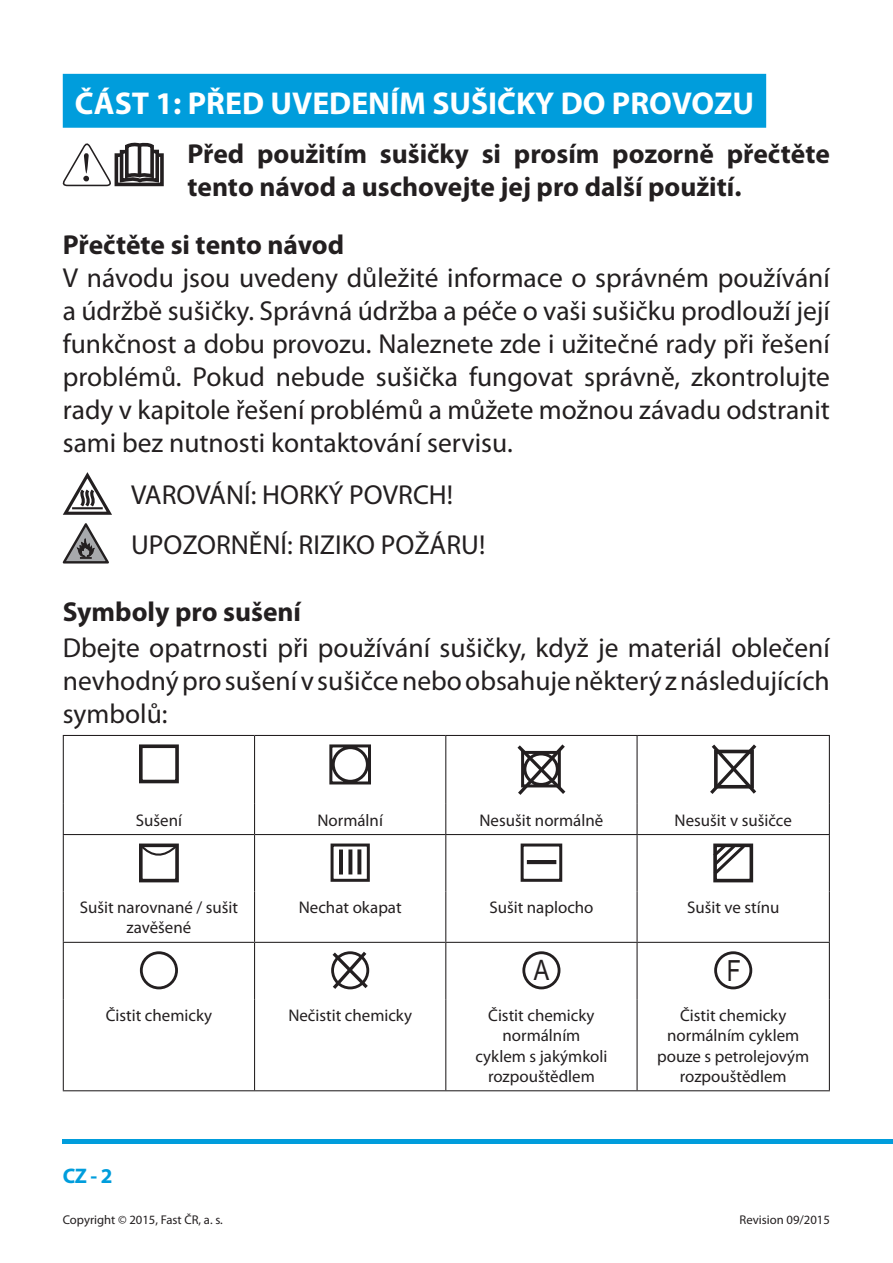
<style>
.page{position:relative;width:893px;height:1263px;background:#fff}
.page>*{position:absolute;margin:0;border:0;box-sizing:border-box;transform-origin:0 0}
.t1{font:700 31.65px "Myriad Pro";color:#fff}
.t2{font:29.1px "Arial";color:#231f20;scale:.8 1}
.t3{font:28.2px "Arial";color:#231f20;scale:.82 1}
.t4{font:27.45px/33px "Myriad Pro";color:#231f20;text-align:justify}
.t5{font:700 27.45px/33px "Myriad Pro";color:#231f20}
.t6{font:700 21.15px "Myriad Pro";color:#009ddc}
.t7{font:16.95px/20.2px "Myriad Pro";color:#231f20;text-align:center}
.t8{font:12.75px "Myriad Pro";color:#231f20}
</style>
<div class="page">
<hr style="left:63px;top:1139px;width:827px;height:4px;background:#009ddc">
<div style="left:63px;top:74px;width:703px;height:54px;background:#009ddc"></div>
<svg style="left:63px;top:143px;width:101px;height:44px"></svg>
<svg style="left:63px;top:472px;width:49px;height:43px"></svg>
<svg style="left:63px;top:523px;width:46px;height:41px"></svg>
<hr style="left:63px;top:735px;width:192px;height:1px;background:#231f20">
<hr style="left:63px;top:736px;width:1px;height:68px;background:#231f20">
<hr style="left:255px;top:735px;width:191px;height:1px;background:#231f20">
<hr style="left:254px;top:736px;width:1px;height:68px;background:#231f20">
<hr style="left:446px;top:735px;width:191px;height:1px;background:#231f20">
<hr style="left:445px;top:736px;width:1px;height:68px;background:#231f20">
<hr style="left:637px;top:735px;width:193px;height:1px;background:#231f20">
<hr style="left:636px;top:736px;width:1px;height:68px;background:#231f20">
<hr style="left:829px;top:736px;width:1px;height:68px;background:#231f20">
<hr style="left:63px;top:804px;width:1px;height:30px;background:#231f20">
<hr style="left:254px;top:804px;width:1px;height:30px;background:#231f20">
<hr style="left:445px;top:804px;width:1px;height:30px;background:#231f20">
<hr style="left:636px;top:804px;width:1px;height:30px;background:#231f20">
<hr style="left:829px;top:804px;width:1px;height:30px;background:#231f20">
<hr style="left:63px;top:834px;width:192px;height:1px;background:#231f20">
<hr style="left:63px;top:835px;width:1px;height:56px;background:#231f20">
<hr style="left:255px;top:834px;width:191px;height:1px;background:#231f20">
<hr style="left:254px;top:835px;width:1px;height:56px;background:#231f20">
<hr style="left:446px;top:834px;width:191px;height:1px;background:#231f20">
<hr style="left:445px;top:835px;width:1px;height:56px;background:#231f20">
<hr style="left:637px;top:834px;width:193px;height:1px;background:#231f20">
<hr style="left:636px;top:835px;width:1px;height:56px;background:#231f20">
<hr style="left:829px;top:835px;width:1px;height:56px;background:#231f20">
<hr style="left:63px;top:891px;width:1px;height:51px;background:#231f20">
<hr style="left:254px;top:891px;width:1px;height:51px;background:#231f20">
<hr style="left:445px;top:891px;width:1px;height:51px;background:#231f20">
<hr style="left:636px;top:891px;width:1px;height:51px;background:#231f20">
<hr style="left:829px;top:891px;width:1px;height:51px;background:#231f20">
<hr style="left:63px;top:942px;width:192px;height:1px;background:#231f20">
<hr style="left:63px;top:943px;width:1px;height:56px;background:#231f20">
<hr style="left:255px;top:942px;width:191px;height:1px;background:#231f20">
<hr style="left:254px;top:943px;width:1px;height:56px;background:#231f20">
<hr style="left:446px;top:942px;width:191px;height:1px;background:#231f20">
<hr style="left:445px;top:943px;width:1px;height:56px;background:#231f20">
<hr style="left:637px;top:942px;width:193px;height:1px;background:#231f20">
<hr style="left:636px;top:943px;width:1px;height:56px;background:#231f20">
<hr style="left:829px;top:943px;width:1px;height:56px;background:#231f20">
<hr style="left:63px;top:999px;width:1px;height:91px;background:#231f20">
<hr style="left:254px;top:999px;width:1px;height:91px;background:#231f20">
<hr style="left:445px;top:999px;width:1px;height:91px;background:#231f20">
<hr style="left:636px;top:999px;width:1px;height:91px;background:#231f20">
<hr style="left:829px;top:999px;width:1px;height:91px;background:#231f20">
<hr style="left:63px;top:1090px;width:767px;height:1px;background:#231f20">
<div style="left:139px;top:744px;width:40px;height:39px;border:4px solid #231f20"></div>
<svg style="left:329px;top:744px;width:42px;height:41px"></svg>
<svg style="left:517px;top:744px;width:49px;height:51px"></svg>
<svg style="left:710px;top:744px;width:47px;height:50px"></svg>
<div style="left:139px;top:844px;width:40px;height:38px;border:4px solid #231f20"></div>
<svg style="left:139px;top:843px;width:40px;height:15px"></svg>
<div style="left:331px;top:844px;width:39px;height:38px;border:3px solid #231f20"></div>
<div style="left:339px;top:850px;width:4px;height:25px;border:1px solid #231f20"></div>
<div style="left:357px;top:849px;width:4px;height:25px;border:1px solid #231f20"></div>
<div style="left:348px;top:849px;width:4px;height:25px;border:1px solid #231f20"></div>
<div style="left:521px;top:844px;width:41px;height:38px;border:3px solid #231f20"></div>
<div style="left:527px;top:860px;width:29px;height:4px;border:1px solid #231f20"></div>
<div style="left:713px;top:844px;width:40px;height:38px;border:4px solid #231f20"></div>
<svg style="left:713px;top:843px;width:35px;height:35px"></svg>
<div style="left:140px;top:951px;width:38px;height:38px;border:3px solid #231f20;border-radius:50%"></div>
<svg style="left:331px;top:951px;width:39px;height:39px"></svg>
<div style="left:522px;top:951px;width:38px;height:38px;border:3px solid #231f20;border-radius:50%"></div>
<div style="left:714px;top:951px;width:38px;height:38px;border:3px solid #231f20;border-radius:50%"></div>
<p class="t1" style="left:75px;top:88px;width:681px">ČÁST 1: PŘED UVEDENÍM SUŠIČKY DO PROVOZU</p>
<p class="t5" style="left:187px;top:138px;width:644px">Před použitím sušičky si prosím pozorně přečtěte tento návod a uschovejte jej pro další použití.</p>
<p class="t5" style="left:63px;top:229px;width:283px">Přečtěte si tento návod</p>
<p class="t4" style="left:63px;top:262px;width:769px">V návodu jsou uvedeny důležité informace o správném používání a údržbě sušičky. Správná údržba a péče o vaši sušičku prodlouží její funkčnost a dobu provozu. Naleznete zde i užitečné rady při řešení problémů. Pokud nebude sušička fungovat správně, zkontrolujte rady v kapitole řešení problémů a můžete možnou závadu odstranit sami bez nutnosti kontaktování servisu.</p>
<p class="t4" style="left:131px;top:470px;width:356px;line-height:49.9px">VAROVÁNÍ: HORKÝ POVRCH!<br>UPOZORNĚNÍ: RIZIKO POŽÁRU!</p>
<p class="t5" style="left:63px;top:596px;width:240px">Symboly pro sušení</p>
<p class="t4" style="left:63px;top:632px;width:769px">Dbejte opatrnosti při používání sušičky, když je materiál oblečení nevhodný pro sušení v sušičce nebo obsahuje některý z následujících symbolů:</p>
<p class="t7" style="left:136px;top:810px;width:48px">Sušení</p>
<p class="t7" style="left:317px;top:810px;width:67px">Normální</p>
<p class="t7" style="left:479px;top:810px;width:125px">Nesušit normálně</p>
<p class="t7" style="left:674px;top:810px;width:119px">Nesušit v sušičce</p>
<p class="t7" style="left:80px;top:898px;width:160px">Sušit narovnané / sušit zavěšené</p>
<p class="t7" style="left:299px;top:898px;width:104px">Nechat okapat</p>
<p class="t7" style="left:489px;top:898px;width:106px">Sušit naplocho</p>
<p class="t7" style="left:687px;top:898px;width:94px">Sušit ve stínu</p>
<p class="t3" style="left:534px;top:954px;width:20px">A</p>
<p class="t2" style="left:727px;top:954px;width:19px">F</p>
<p class="t7" style="left:106px;top:1006px;width:108px">Čistit chemicky</p>
<p class="t7" style="left:288px;top:1006px;width:125px">Nečistit chemicky</p>
<p class="t7" style="left:475px;top:1006px;width:134px">Čistit chemicky normálním cyklem s jakýmkoli rozpouštědlem</p>
<p class="t7" style="left:657px;top:1006px;width:154px">Čistit chemicky normálním cyklem pouze s petrolejovým rozpouštědlem</p>
<p class="t6" style="left:63px;top:1165px;width:51px">CZ - 2</p>
<p class="t8" style="left:63px;top:1214px;width:162px">Copyright © 2015, Fast ČR, a. s.</p>
<p class="t8" style="left:739px;top:1214px;width:92px">Revision 09/2015</p>
</div>
